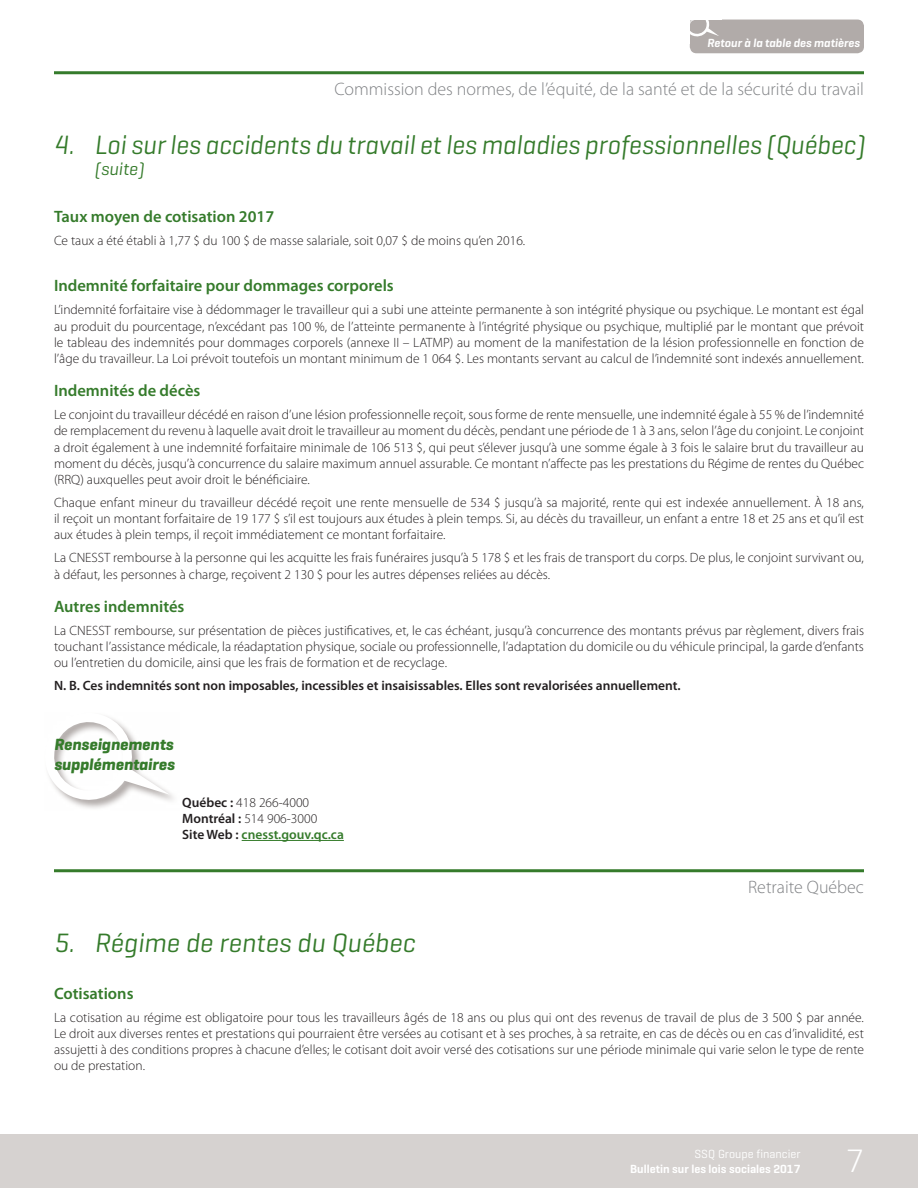
<style>
.page{position:relative;width:918px;height:1188px;background:#fff}
.page>*{position:absolute;margin:0;border:0;box-sizing:border-box;transform-origin:0 0}
.t1{font:300 33px "Geogrotesque";color:#fff}
.t2{font:italic 27px "Geogrotesque";color:#357b2b;scale:.96 1}
.t3{font:italic 27px "Geogrotesque";color:#357b2b}
.t4{font:300 18px "Myriad Pro";color:#808285}
.t5{font:italic 18px "Geogrotesque";color:#357b2b}
.t6{font:600 16.5px "Myriad Pro";color:#357b2b}
.t7{font:italic 700 16.5px/19.8px "Geogrotesque";color:#357b2b}
.t8{font:300 13.5px/16.2px "Myriad Pro";color:#231f20;text-align:justify}
.t9{font:600 13.5px/16.2px "Myriad Pro";color:#231f20}
.t10{font:600 12px "Geogrotesque";color:#fff}
.t11{font:italic 600 12px "Geogrotesque";color:#fff}
.t12{font:12px "Geogrotesque";color:#fff}
.s1{font-weight:300}
.s2{color:#357b2b}
</style>
<div class="page">
<svg style="left:48px;top:717px;width:122px;height:88px"></svg>
<hr style="left:54px;top:71px;width:810px;height:3px;background:#357b2b">
<hr style="left:242px;top:840px;width:102px;height:1px;background:#357b2b">
<hr style="left:54px;top:869px;width:810px;height:3px;background:#357b2b">
<div style="left:690px;top:20px;width:174px;height:33px;background:#b1aba9;border-radius:7px"></div>
<div style="left:685px;top:12px;width:38px;height:28px;background:#b1aba9"></div>
<svg style="left:690px;top:20px;width:29px;height:17px"></svg>
<div style="left:0;top:1134px;width:918px;height:54px;background:#d6d2d0"></div>
<div style="left:673px;top:10px;width:17px;height:34px;background:#fff"></div>
<div style="left:685px;top:5px;width:37px;height:15px;background:#fff"></div>
<p class="t11" style="left:707px;top:36px;width:154px">Retour à la table des matières</p>
<h3 class="t4" style="left:334px;top:78px;width:531px">Commission des normes, de l’équité, de la santé et de la sécurité du travail</h3>
<h2 class="t2" style="left:54px;top:128px;width:846px">4. Loi sur les accidents du travail et les maladies professionnelles (Québec)</h2>
<h3 class="t5" style="left:94px;top:158px;width:51px">(suite)</h3>
<p class="t6" style="left:54px;top:206px;width:222px">Taux moyen de cotisation 2017</p>
<p class="t8" style="left:54px;top:232px;width:473px">Ce taux a été établi à 1,77 $ du 100 $ de masse salariale, soit 0,07 $ de moins qu’en 2016.</p>
<p class="t6" style="left:54px;top:275px;width:341px">Indemnité forfaitaire pour dommages corporels</p>
<p class="t8" style="left:54px;top:302px;width:812px">L’indemnité forfaitaire vise à dédommager le travailleur qui a subi une atteinte permanente à son intégrité physique ou psychique. Le montant est égal au produit du pourcentage, n’excédant pas 100 %, de l’atteinte permanente à l’intégrité physique ou psychique, multiplié par le montant que prévoit le tableau des indemnités pour dommages corporels (annexe II – LATMP) au moment de la manifestation de la lésion professionnelle en fonction de l’âge du travailleur. La Loi prévoit toutefois un montant minimum de 1 064 $. Les montants servant au calcul de l’indemnité sont indexés annuellement.</p>
<p class="t6" style="left:54px;top:380px;width:148px">Indemnités de décès</p>
<p class="t8" style="left:54px;top:407px;width:812px">Le conjoint du travailleur décédé en raison d’une lésion professionnelle reçoit, sous forme de rente mensuelle, une indemnité égale à 55 % de l’indemnité de remplacement du revenu à laquelle avait droit le travailleur au moment du décès, pendant une période de 1 à 3 ans, selon l’âge du conjoint. Le conjoint a droit également à une indemnité forfaitaire minimale de 106 513 $, qui peut s’élever jusqu’à une somme égale à 3 fois le salaire brut du travailleur au moment du décès, jusqu’à concurrence du salaire maximum annuel assurable. Ce montant n’affecte pas les prestations du Régime de rentes du Québec (RRQ) auxquelles peut avoir droit le bénéficiaire.</p>
<p class="t8" style="left:54px;top:494px;width:812px">Chaque enfant mineur du travailleur décédé reçoit une rente mensuelle de 534 $ jusqu’à sa majorité, rente qui est indexée annuellement. À 18 ans, il reçoit un montant forfaitaire de 19 177 $ s’il est toujours aux études à plein temps. Si, au décès du travailleur, un enfant a entre 18 et 25 ans et qu’il est aux études à plein temps, il reçoit immédiatement ce montant forfaitaire.</p>
<p class="t8" style="left:54px;top:550px;width:812px">La CNESST rembourse à la personne qui les acquitte les frais funéraires jusqu’à 5 178 $ et les frais de transport du corps. De plus, le conjoint survivant ou, à défaut, les personnes à charge, reçoivent 2 130 $ pour les autres dépenses reliées au décès.</p>
<p class="t6" style="left:54px;top:596px;width:132px">Autres indemnités</p>
<p class="t8" style="left:54px;top:622px;width:812px">La CNESST rembourse, sur présentation de pièces justificatives, et, le cas échéant, jusqu’à concurrence des montants prévus par règlement, divers frais touchant l’assistance médicale, la réadaptation physique, sociale ou professionnelle, l’adaptation du domicile ou du véhicule principal, la garde d’enfants ou l’entretien du domicile, ainsi que les frais de formation et de recyclage.</p>
<p class="t9" style="left:54px;top:677px;width:628px">N. B. Ces indemnités sont non imposables, incessibles et insaisissables. Elles sont revalorisées annuellement.</p>
<p class="t7" style="left:54px;top:735px;width:122px">Renseignements supplémentaires</p>
<p class="t9" style="left:182px;top:794px;width:163px">Québec : <span class="s1">418 266-4000<br></span>Montréal : <span class="s1">514 906-3000<br></span>Site Web : <span class="s2">cnesst.gouv.qc.ca</span></p>
<h3 class="t4" style="left:748px;top:876px;width:117px">Retraite Québec</h3>
<h2 class="t3" style="left:54px;top:926px;width:362px">5. Régime de rentes du Québec</h2>
<p class="t6" style="left:54px;top:983px;width:81px">Cotisations</p>
<p class="t8" style="left:54px;top:1009px;width:812px">La cotisation au régime est obligatoire pour tous les travailleurs âgés de 18 ans ou plus qui ont des revenus de travail de plus de 3 500 $ par année.<br>Le droit aux diverses rentes et prestations qui pourraient être versées au cotisant et à ses proches, à sa retraite, en cas de décès ou en cas d’invalidité, est assujetti à des conditions propres à chacune d’elles; le cotisant doit avoir versé des cotisations sur une période minimale qui varie selon le type de rente ou de prestation.</p>
<p class="t12" style="left:694px;top:1147px;width:107px">SSQ Groupe financier</p>
<p class="t10" style="left:630px;top:1161px;width:172px">Bulletin sur les lois sociales 2017</p>
<h1 class="t1" style="left:846px;top:1141px;width:19px">7</h1>
</div>
